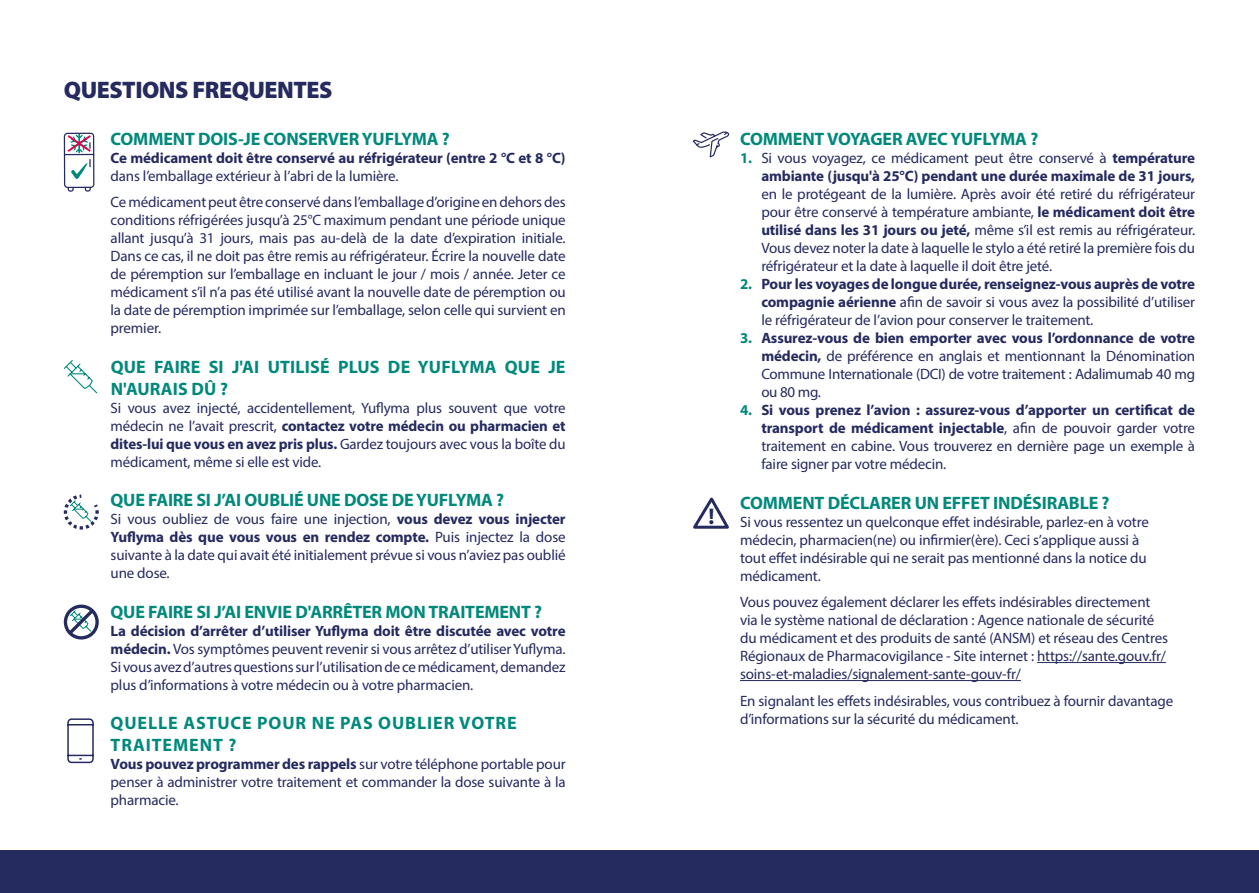
<style>
.page{position:relative;width:1259px;height:893px;background:#fff}
.page>*{position:absolute;margin:0;border:0;box-sizing:border-box;transform-origin:0 0}
.t1{font:900 24px "Myriad Pro";letter-spacing:-.02em;color:#252a5f}
.t2{font:700 22.65px "Myriad Pro";color:#252a5f}
.t3{font:700 18px "Myriad Pro";letter-spacing:-.01em;color:#00897b}
.t4{font:700 18px/21.6px "Myriad Pro";letter-spacing:.01em;color:#00897b}
.t5{font:700 18px/21.6px "Myriad Pro";letter-spacing:.05em;color:#00897b}
.t6{font:15px/18px "Myriad Pro";letter-spacing:-.01em;color:#252a5f;text-align:justify}
.t7{font:700 15px/18px "Myriad Pro";letter-spacing:-.01em;color:#252a5f;text-align:right}
.s1{font-weight:700}
.s2{color:#00897b}
.s3{font-weight:400}
.s4{font-weight:700;color:#00897b}
.s5{color:#242a5c}
</style>
<div class="page">
<div style="left:0;top:850px;width:1259px;height:43px;background:#252a5f"></div>
<hr style="left:1037px;top:662px;width:129px;height:1px;background:#242a5c">
<hr style="left:740px;top:680px;width:281px;height:1px;background:#242a5c">
<svg style="left:693px;top:497px;width:36px;height:32px"></svg>
<svg style="left:692px;top:131px;width:38px;height:27px"></svg>
<svg style="left:63px;top:132px;width:36px;height:632px"></svg>
<h1 class="t1" style="left:64px;top:74px;width:270px">QUESTIONS FREQUENTES</h1>
<p class="t3" style="left:111px;top:127px;width:341px">COMMENT DOIS-JE CONSERVER YUFLYMA ?</p>
<p class="t7" style="left:111px;top:148px;width:456px">Ce médicament doit être conservé au réfrigérateur (entre 2 °C et 8 °C)</p>
<p class="t6" style="left:111px;top:162px;width:457px;line-height:26.5px">dans l’emballage extérieur à l’abri de la lumière.<br>Ce médicament peut être conservé dans l’emballage d’origine en dehors des</p>
<p class="t6" style="left:111px;top:211px;width:456px">conditions réfrigérées jusqu’à 25°C maximum pendant une période unique allant jusqu’à 31 jours, mais pas au-delà de la date d’expiration initiale.<br>Dans ce cas, il ne doit pas être remis au réfrigérateur. Écrire la nouvelle date de péremption sur l’emballage en incluant le jour / mois / année. Jeter ce médicament s’il n’a pas été utilisé avant la nouvelle date de péremption ou la date de péremption imprimée sur l’emballage, selon celle qui survient en premier.</p>
<p class="t4" style="left:111px;top:356px;width:456px">QUE FAIRE SI J'AI UTILISÉ PLUS DE YUFLYMA QUE JE<br>N'AURAIS DÛ ?</p>
<p class="t6" style="left:111px;top:398px;width:456px">Si vous avez injecté, accidentellement, Yuflyma plus souvent que votre médecin ne l’avait prescrit, <span class="s1">contactez votre médecin ou pharmacien et dites-lui que vous en avez pris plus.</span> Gardez toujours avec vous la boîte du médicament, même si elle est vide.</p>
<p class="t3" style="left:111px;top:488px;width:395px">QUE FAIRE SI J’AI OUBLIÉ UNE DOSE DE YUFLYMA ?</p>
<p class="t6" style="left:111px;top:510px;width:456px">Si vous oubliez de vous faire une injection, <span class="s1">vous devez vous injecter Yuflyma dès que vous vous en rendez compte.</span> Puis injectez la dose suivante à la date qui avait été initialement prévue si vous n’aviez pas oublié une dose.</p>
<p class="t3" style="left:111px;top:600px;width:433px">QUE FAIRE SI J’AI ENVIE D'ARRÊTER MON TRAITEMENT ?</p>
<p class="t6" style="left:111px;top:622px;width:457px"><span class="s1">La décision d’arrêter d’utiliser Yuflyma doit être discutée avec votre médecin.</span> Vos symptômes peuvent revenir si vous arrêtez d’utiliser Yuflyma.<br>Si vous avez d’autres questions sur l’utilisation de ce médicament, demandez plus d’informations à votre médecin ou à votre pharmacien.</p>
<p class="t5" style="left:111px;top:712px;width:407px">QUELLE ASTUCE POUR NE PAS OUBLIER VOTRE<br>TRAITEMENT ?</p>
<p class="t6" style="left:111px;top:755px;width:457px"><span class="s1">Vous pouvez programmer des rappels</span> sur votre téléphone portable pour penser à administrer votre traitement et commander la dose suivante à la pharmacie.</p>
<h2 class="t2" style="left:708px;top:502px;width:8px">!</h2>
<p class="t3" style="left:740px;top:127px;width:300px">COMMENT VOYAGER AVEC YUFLYMA ?</p>
<p class="t7" style="left:740px;top:148px;width:456px"><span class="s2">1.</span> <span class="s3">Si vous voyagez, ce médicament peut être conservé à</span> température ambiante (jusqu'à 25°C) pendant une durée maximale de 31 jours,</p>
<p class="t6" style="left:761px;top:185px;width:435px">en le protégeant de la lumière. Après avoir été retiré du réfrigérateur pour être conservé à température ambiante, <span class="s1">le médicament doit être utilisé dans les 31 jours ou jeté,</span> même s’il est remis au réfrigérateur.<br>Vous devez noter la date à laquelle le stylo a été retiré la première fois du réfrigérateur et la date à laquelle il doit être jeté.</p>
<p class="t6" style="left:761px;top:275px;width:435px;text-indent:-21px"><span class="s4">2.</span> <span class="s1">Pour les voyages de longue durée, renseignez-vous auprès de votre compagnie aérienne</span> afin de savoir si vous avez la possibilité d’utiliser le réfrigérateur de l’avion pour conserver le traitement.</p>
<p class="t6" style="left:761px;top:329px;width:435px;text-indent:-21px"><span class="s4">3.</span> <span class="s1">Assurez-vous de bien emporter avec vous l’ordonnance de votre médecin,</span> de préférence en anglais et mentionnant la Dénomination Commune Internationale (DCI) de votre traitement : Adalimumab 40 mg ou 80 mg.</p>
<p class="t6" style="left:761px;top:401px;width:435px;text-indent:-21px"><span class="s4">4.</span> <span class="s1">Si vous prenez l’avion : assurez-vous d’apporter un certificat de transport de médicament injectable</span>, afin de pouvoir garder votre traitement en cabine. Vous trouverez en dernière page un exemple à faire signer par votre médecin.</p>
<p class="t3" style="left:740px;top:491px;width:371px">COMMENT DÉCLARER UN EFFET INDÉSIRABLE ?</p>
<p class="t6" style="left:740px;top:512px;width:410px;text-align:left">Si vous ressentez un quelconque effet indésirable, parlez-en à votre médecin, pharmacien(ne) ou infirmier(ère). Ceci s’applique aussi à tout effet indésirable qui ne serait pas mentionné dans la notice du médicament.</p>
<p class="t6" style="left:740px;top:593px;width:429px;text-align:left">Vous pouvez également déclarer les effets indésirables directement via le système national de déclaration : Agence nationale de sécurité du médicament et des produits de santé (ANSM) et réseau des Centres Régionaux de Pharmacovigilance - Site internet : <span class="s5">https://sante.gouv.fr/ soins-et-maladies/signalement-sante-gouv-fr/</span></p>
<p class="t6" style="left:740px;top:691px;width:434px">En signalant les effets indésirables, vous contribuez à fournir davantage d’informations sur la sécurité du médicament.</p>
</div>
